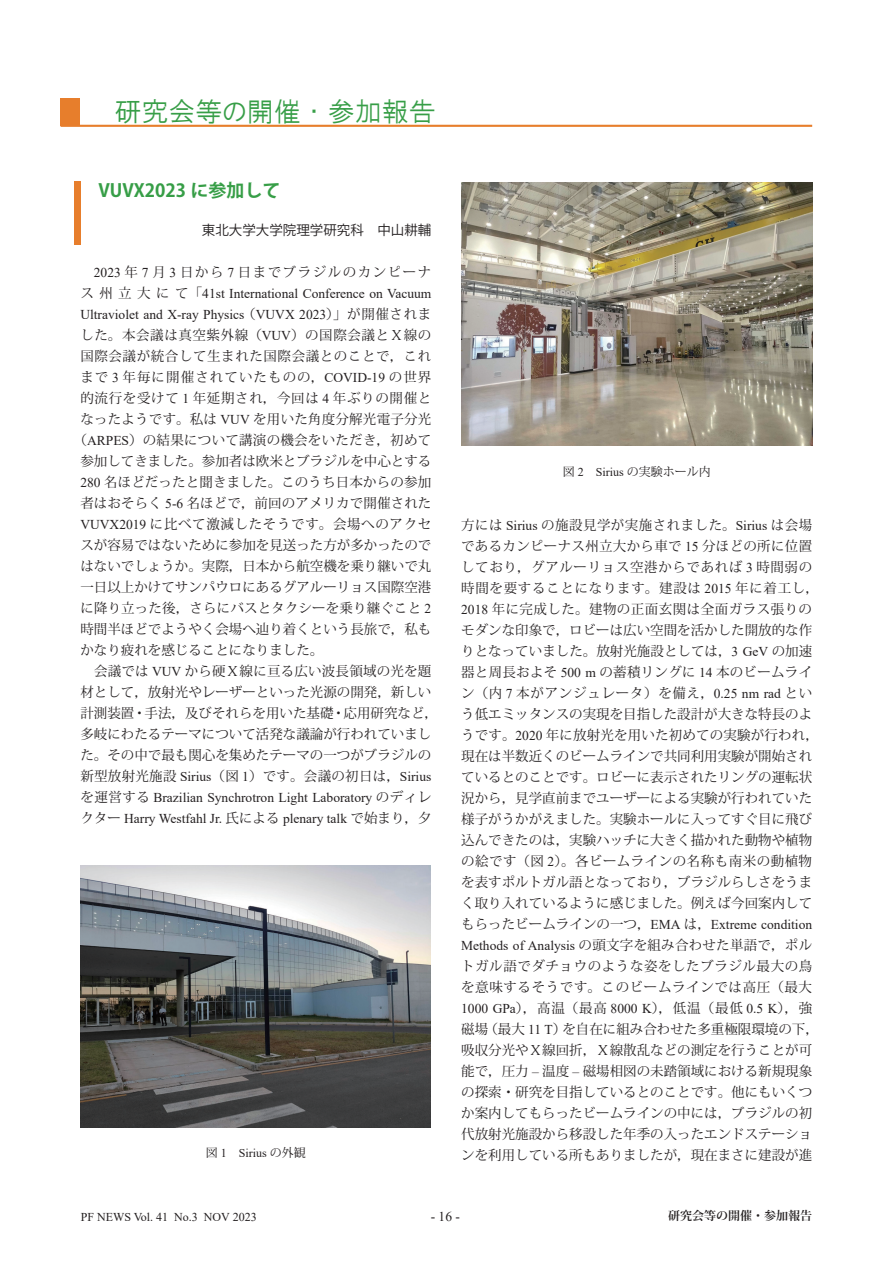
<style>
.page{position:relative;width:893px;height:1263px;background:#fff}
.page>*{position:absolute;margin:0;border:0;box-sizing:border-box;transform-origin:0 0}
.t1{font:27px "HGP Gothic M";color:#379e47}
.t2{font:700 18px "Koz Go Pro";color:#379e47}
.t3{font:13.5px/21px "Koz Min Pro";color:#231f20}
.t4{font:13.5px/21px "Times New Roman";color:#231f20}
.t5{font:13.5px "Koz Min Pro";letter-spacing:.045em;color:#231f20}
.t6{font:13.5px "Koz Min Pro";letter-spacing:.02em;color:#231f20}
.t7{font:13.5px "Koz Min Pro";letter-spacing:.08em;color:#231f20}
.t8{font:13.5px "Koz Min Pro";letter-spacing:.11em;color:#231f20}
.t9{font:13.5px "Koz Min Pro";letter-spacing:.05em;color:#231f20}
.t10{font:13.5px "Koz Go Pro";color:#231f20}
.t11{font:12px "Times New Roman";color:#231f20}
.t12{font:12px "Koz Min Pro";color:#231f20}
.t13{font:700 12px "Koz Min Pro";color:#231f20}
.s1{font-family:"HGS Soei Kakugothic UB";color:#231f20}
.s2{font-family:"Times New Roman"}
.s3{font-family:"Koz Min Pro"}
</style>
<div class="page">
<hr style="left:61px;top:125px;width:751px;height:2px;background:#e77e2c">
<div style="left:61px;top:98px;width:19px;height:28px;background:#e77e2c"></div>
<div style="left:74px;top:181px;width:6px;height:63px;background:#e77e2c"></div>
<img style="left:81px;top:865px;width:350px;height:263px">
<img style="left:461px;top:183px;width:351px;height:263px">
<h1 class="t1" style="left:61px;top:98px;width:377px"><span class="s1">　　</span>研究会等の開催・参加報告</h1>
<h2 class="t2" style="left:80px;top:178px;width:202px">　VUVX2023 に参加して</h2>
<p class="t10" style="left:202px;top:221px;width:231px">東北大学大学院理学研究科　中山耕輔</p>
<p class="t8" style="left:94px;top:262px;width:339px"><span class="s2">2023</span> 年 <span class="s2">7</span> 月 <span class="s2">3</span> 日から <span class="s2">7</span> 日までブラジルのカンピーナ</p>
<p class="t4" style="left:80px;top:282px;width:353px"><span class="s3">ス州立大にて「</span>41st International Conference on Vacuum<br>Ultraviolet and X-ray Physics <span class="s3">（</span>VUVX 2023<span class="s3">）」が開催されま</span></p>
<p class="t5" style="left:80px;top:325px;width:353px">した。本会議は真空紫外線（<span class="s2">VUV</span>）の国際会議とＸ線の</p>
<p class="t5" style="left:80px;top:346px;width:352px">国際会議が統合して生まれた国際会議とのことで，これ</p>
<p class="t7" style="left:80px;top:367px;width:352px">まで <span class="s2">3</span> 年毎に開催されていたものの，<span class="s2">COVID-19</span> の世界</p>
<p class="t9" style="left:80px;top:388px;width:352px">的流行を受けて <span class="s2">1</span> 年延期され，今回は <span class="s2">4</span> 年ぶりの開催と</p>
<p class="t3" style="left:80px;top:408px;width:352px">なったようです。私は <span class="s2">VUV</span> を用いた角度分解光電子分光</p>
<p class="t6" style="left:74px;top:430px;width:359px">（<span class="s2">ARPES</span>）の結果について講演の機会をいただき，初めて</p>
<p class="t3" style="left:80px;top:450px;width:352px">参加してきました。参加者は欧米とブラジルを中心とする</p>
<p class="t3" style="left:80px;top:471px;width:352px"><span class="s2">280</span> 名ほどだったと聞きました。このうち日本からの参加</p>
<p class="t3" style="left:80px;top:492px;width:353px">者はおそらく <span class="s2">5-6</span> 名ほどで，前回のアメリカで開催された</p>
<p class="t5" style="left:80px;top:514px;width:352px"><span class="s2">VUVX2019</span> に比べて激減したそうです。会場へのアクセ</p>
<p class="t3" style="left:80px;top:534px;width:352px">スが容易ではないために参加を見送った方が多かったので</p>
<p class="t3" style="left:80px;top:555px;width:352px">はないでしょうか。実際，日本から航空機を乗り継いで丸</p>
<p class="t3" style="left:80px;top:576px;width:352px">一日以上かけてサンパウロにあるグアルーリョス国際空港</p>
<p class="t3" style="left:80px;top:597px;width:352px">に降り立った後，さらにバスとタクシーを乗り継ぐこと <span class="s2">2</span></p>
<p class="t3" style="left:80px;top:618px;width:352px">時間半ほどでようやく会場へ辿り着くという長旅で，私も</p>
<p class="t3" style="left:80px;top:639px;width:244px">かなり疲れを感じることになりました。</p>
<p class="t3" style="left:80px;top:660px;width:353px">　会議では <span class="s2">VUV</span> から硬Ｘ線に亘る広い波長領域の光を題</p>
<p class="t3" style="left:80px;top:681px;width:352px">材として，放射光やレーザーといった光源の開発，新しい</p>
<p class="t3" style="left:80px;top:702px;width:359px">計測装置・手法，及びそれらを用いた基礎・応用研究など，</p>
<p class="t3" style="left:80px;top:723px;width:352px">多岐にわたるテーマについて活発な議論が行われていまし</p>
<p class="t3" style="left:80px;top:744px;width:352px">た。その中で最も関心を集めたテーマの一つがブラジルの</p>
<p class="t6" style="left:80px;top:766px;width:352px">新型放射光施設 <span class="s2">Sirius</span>（図 <span class="s2">1</span>）です。会議の初日は，<span class="s2">Sirius</span></p>
<p class="t4" style="left:80px;top:786px;width:353px"><span class="s3">を運営する</span> Brazilian Synchrotron Light Laboratory <span class="s3">のディレクター</span> Harry Westfahl Jr. <span class="s3">氏による</span> plenary talk <span class="s3">で始まり，夕</span></p>
<p class="t11" style="left:206px;top:1144px;width:102px"><span class="s3">図</span> 1 Sirius <span class="s3">の外観</span></p>
<p class="t12" style="left:563px;top:463px;width:150px">図 <span class="s2">2 Sirius</span> の実験ホール内</p>
<p class="t3" style="left:461px;top:514px;width:359px">方には <span class="s2">Sirius</span> の施設見学が実施されました。<span class="s2">Sirius</span> は会場であるカンピーナス州立大から車で <span class="s2">15</span> 分ほどの所に位置しており，グアルーリョス空港からであれば <span class="s2">3</span> 時間弱の時間を要することになります。建設は <span class="s2">2015</span> 年に着工し，<br><span class="s2">2018</span> 年に完成した。建物の正面玄関は全面ガラス張りのモダンな印象で，ロビーは広い空間を活かした開放的な作りとなっていました。放射光施設としては，<span class="s2">3 GeV</span> の加速器と周長およそ <span class="s2">500 m</span> の蓄積リングに <span class="s2">14</span> 本のビームライン（内 <span class="s2">7</span> 本がアンジュレータ）を備え，<span class="s2">0.25 nm rad</span> という低エミッタンスの実現を目指した設計が大きな特長のようです。<span class="s2">2020</span> 年に放射光を用いた初めての実験が行われ，現在は半数近くのビームラインで共同利用実験が開始されているとのことです。ロビーに表示されたリングの運転状況から，見学直前までユーザーによる実験が行われていた様子がうかがえました。実験ホールに入ってすぐ目に飛び込んできたのは，実験ハッチに大きく描かれた動物や植物の絵です（図 <span class="s2">2</span>）。各ビームラインの名称も南米の動植物を表すポルトガル語となっており，ブラジルらしさをうまく取り入れているように感じました。例えば今回案内して</p>
<p class="t4" style="left:461px;top:913px;width:353px"><span class="s3">もらったビームラインの一つ，</span>EMA <span class="s3">は，</span>Extreme condition<br>Methods of Analysis <span class="s3">の頭文字を組み合わせた単語で，ポル</span></p>
<p class="t3" style="left:461px;top:955px;width:359px">トガル語でダチョウのような姿をしたブラジル最大の鳥を意味するそうです。このビームラインでは高圧（最大<br><span class="s2">1000 GPa</span>），高温（最高 <span class="s2">8000 K</span>），低温（最低 <span class="s2">0.5 K</span>），強磁場（最大 <span class="s2">11 T</span>）を自在に組み合わせた多重極限環境の下，吸収分光やＸ線回折，Ｘ線散乱などの測定を行うことが可能で，圧力 <span class="s2">–</span> 温度 <span class="s2">–</span> 磁場相図の未踏領域における新規現象の探索・研究を目指しているとのことです。他にもいくつか案内してもらったビームラインの中には，ブラジルの初代放射光施設から移設した年季の入ったエンドステーションを利用している所もありましたが，現在まさに建設が進</p>
<p class="t11" style="left:81px;top:1208px;width:178px">PF NEWS Vol. 41 No.3 NOV 2023</p>
<p class="t4" style="left:431px;top:1205px;width:31px">- 16 -</p>
<p class="t13" style="left:668px;top:1207px;width:145px">研究会等の開催・参加報告</p>
</div>
